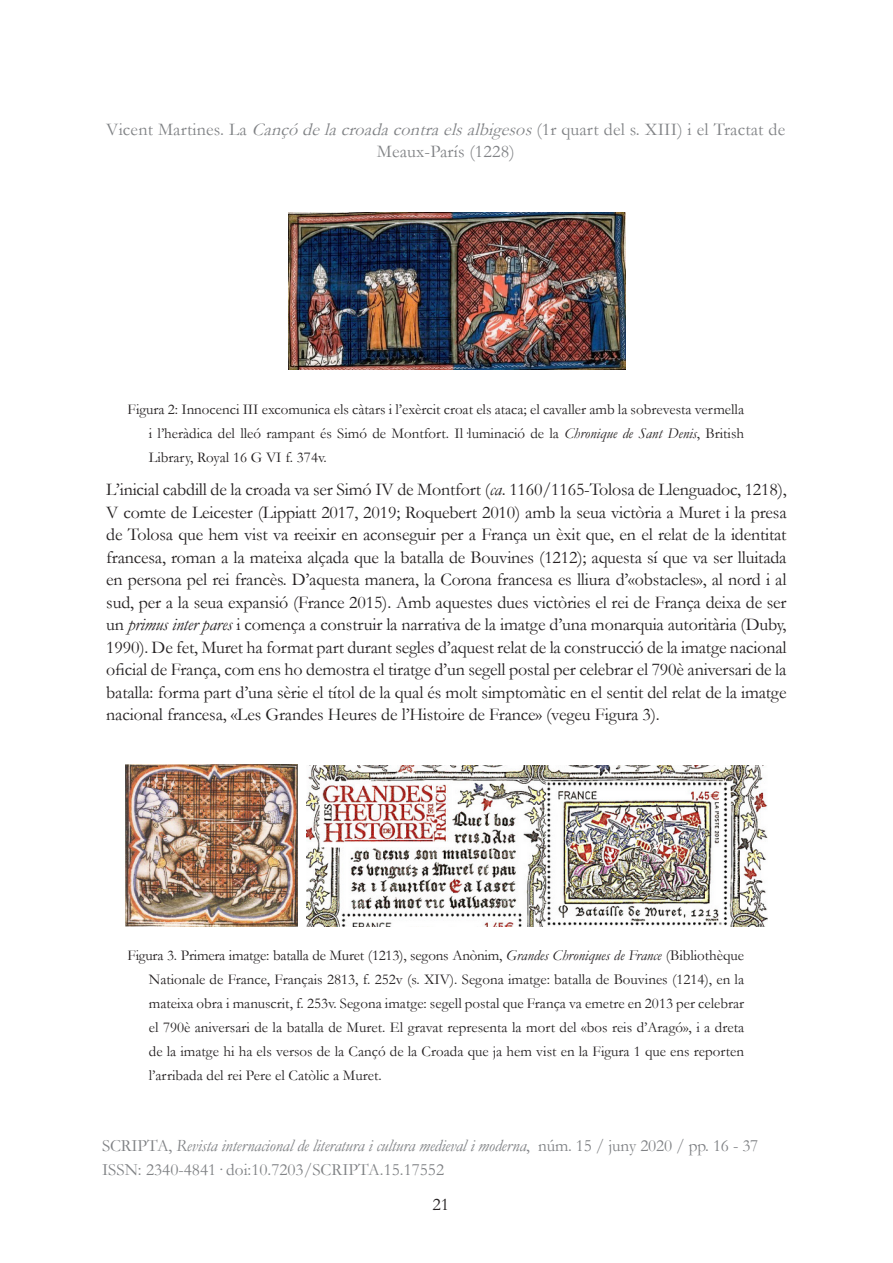
<style>
.page{position:relative;width:893px;height:1263px;background:#fff}
.page>*{position:absolute;margin:0;border:0;box-sizing:border-box;transform-origin:0 0}
.text_normal{font:18px/22.5px "Garamond";letter-spacing:-.01em;color:#231f20;text-align:justify}
.t1{font:18px/22.5px "Garamond";letter-spacing:.01em;color:#808285;text-align:center}
.t2{font:17.25px/23.2px "Garamond";color:#808285}
.peus_d_il_lustració{font:15px/24px "Garamond";color:#231f20;text-align:justify}
.s1{font-style:italic}
</style>
<div class="page">
<img style="left:289px;top:213px;width:337px;height:156px">
<img style="left:125px;top:764px;width:172px;height:163px">
<img style="left:306px;top:765px;width:462px;height:162px">
<p class="t1" style="left:106px;top:118px;width:680px">Vicent Martines. La <span class="s1">Cançódelacroadacontraelsalbigesos</span>(1r quart del s. XIII) i el Tractat de<br>Meaux-París (1228)</p>
<p class="peus_d_il_lustració" style="left:149px;top:397px;width:597px;text-indent:-21px">Figura 2: Innocenci III excomunica els càtars i l’exèrcit croat els ataca; el cavaller amb la sobrevesta vermella i l’heràdica del lleó rampant és Simó de Montfort. Il·luminació de la <span class="s1">Chronique de Sant Denis</span>, British Library, Royal 16 G VI f. 374v.</p>
<p class="text_normal" style="left:106px;top:478px;width:682px">L’inicial cabdill de la croada va ser Simó IV de Montfort (<span class="s1">ca</span>. 1160/1165-Tolosa de Llenguadoc, 1218), V comte de Leicester (Lippiatt 2017, 2019; Roquebert 2010) amb la seua victòria a Muret i la presa de Tolosa que hem vist va reeixir en aconseguir per a França un èxit que, en el relat de la identitat francesa, roman a la mateixa alçada que la batalla de Bouvines (1212); aquesta sí que va ser lluitada en persona pel rei francès. D’aquesta manera, la Corona francesa es lliura d’«obstacles», al nord i al sud, per a la seua expansió (France 2015). Amb aquestes dues victòries el rei de França deixa de ser un <span class="s1">primus inter pares</span> i comença a construir la narrativa de la imatge d’una monarquia autoritària (Duby, 1990). De fet, Muret ha format part durant segles d’aquest relat de la construcció de la imatge nacional oficial de França, com ens ho demostra el tiratge d’un segell postal per celebrar el 790è aniversari de la batalla: forma part d’una sèrie el títol de la qual és molt simptomàtic en el sentit del relat de la imatge nacional francesa, «Les Grandes Heures de l’Histoire de France» (vegeu Figura 3).</p>
<p class="peus_d_il_lustració" style="left:149px;top:943px;width:597px;text-indent:-21px">Figura 3. Primera imatge: batalla de Muret (1213), segons Anònim, <span class="s1">Grandes Chroniques de France</span> (Bibliothèque Nationale de France, Français 2813, f. 252v (s. XIV). Segona imatge: batalla de Bouvines (1214), en la mateixa obra i manuscrit, f. 253v. Segona imatge: segell postal que França va emetre en 2013 per celebrar el 790è aniversari de la batalla de Muret. El gravat representa la mort del «bos reis d’Aragó», i a dreta de la imatge hi ha els versos de la Cançó de la Croada que ja hem vist en la Figura 1 que ens reporten l’arribada del rei Pere el Catòlic a Muret.</p>
<p class="t2" style="left:102px;top:1134px;width:658px">SCRIPTA, <span class="s1">Revista internacional de literatura i cultura medieval i moderna</span>, núm. 15 / juny 2020 / pp. 16 - 37<br>ISSN: 2340-4841· doi:10.7203/SCRIPTA.15.17552</p>
<p class="text_normal" style="left:432px;top:1192px;width:18px">21</p>
</div>
